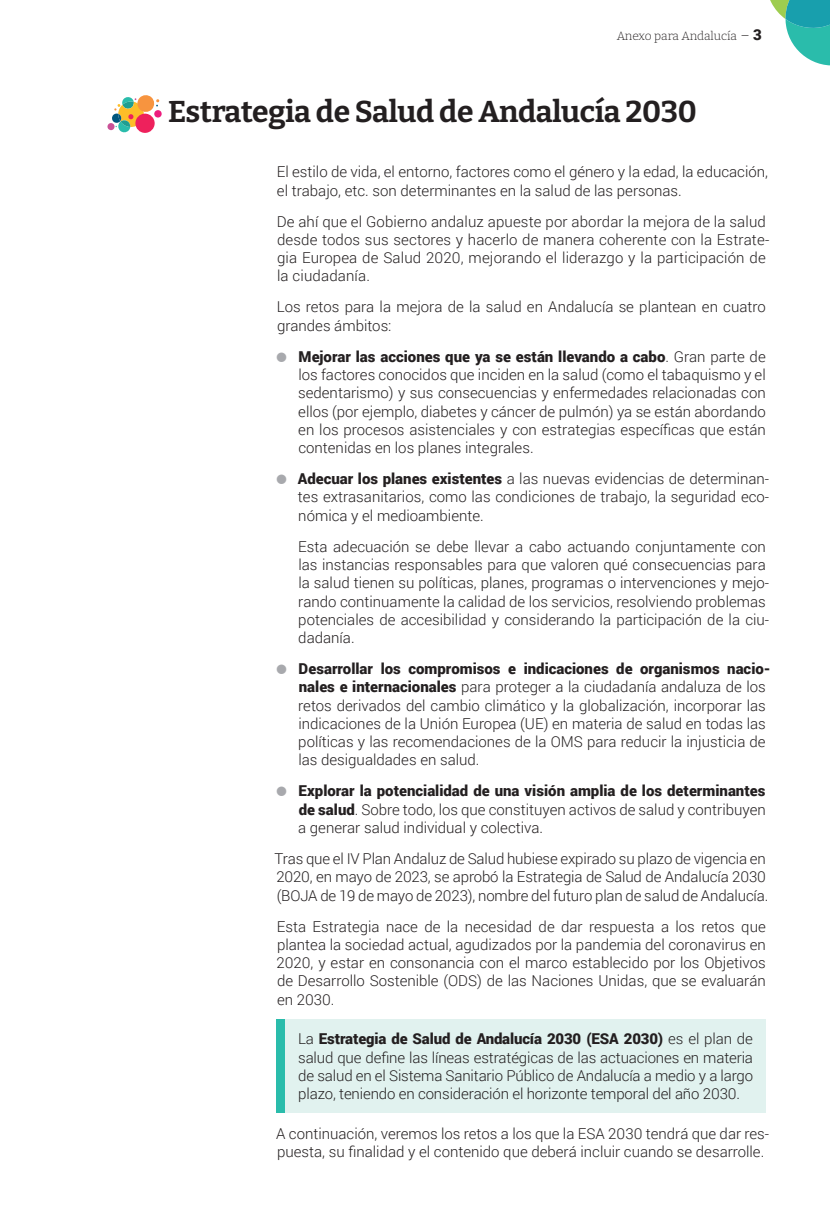
<style>
.page{position:relative;width:830px;height:1212px;background:#fff}
.page>*{position:absolute;margin:0;border:0;box-sizing:border-box;transform-origin:0 0}
.t1{font:700 30px "Bitter";letter-spacing:-.01em;color:#231f20}
.t2{font:300 15px/18.3px "Roboto";color:#231f20}
.t3{font:300 12px "Bitter";letter-spacing:-.015em;color:#231f20}
.s1{font-size:15px}
.s2{font-family:"Roboto";font-weight:900;font-size:15px}
.s3{color:#a8a9ad}
.s4{font-weight:900}
</style>
<div class="page">
<svg style="left:770px;top:0;width:59px;height:66px"></svg>
<div style="left:276px;top:1019px;width:489px;height:93px;background:#e1f2ef"></div>
<div style="left:276px;top:1019px;width:9px;height:93px;background:#2abcab"></div>
<svg style="left:107px;top:95px;width:55px;height:38px"></svg>
<div style="left:135px;top:114px;width:20px;height:19px;background:#ee215c;border-radius:50%"></div>
<p class="t3" style="left:616px;top:28px;width:146px">Anexo para Andalucía <span class="s1">–</span> <span class="s2">3</span></p>
<h1 class="t1" style="left:168px;top:92px;width:530px">Estrategia de Salud de Andalucía 2030</h1>
<p class="t2" style="left:276px;top:162px;width:492px">El estilo de vida, el entorno, factores como el género y la edad, la educación, el trabajo, etc. son determinantes en la salud de las personas.</p>
<p class="t2" style="left:276px;top:212px;width:494px">De ahí que el Gobierno andaluz apueste por abordar la mejora de la salud desde todos sus sectores y hacerlo de manera coherente con la Estrate&shy;gia Europea de Salud 2020, mejorando el liderazgo y la participación de la ciudadanía.</p>
<p class="t2" style="left:276px;top:297px;width:490px">Los retos para la mejora de la salud en Andalucía se plantean en cuatro grandes ámbitos:</p>
<p class="t2" style="left:298px;top:347px;width:469px;text-align:justify;text-indent:-23px"><span class="s3">●</span> <span class="s4">Mejorar las acciones que ya se están llevando a cabo</span>. Gran parte de los factores conocidos que inciden en la salud (como el tabaquismo y el sedentarismo) y sus consecuencias y enfermedades relacionadas con ellos (por ejemplo, diabetes y cáncer de pulmón) ya se están abordando en los procesos asistenciales y con estrategias específicas que están contenidas en los planes integrales.</p>
<p class="t2" style="left:298px;top:469px;width:472px;text-align:justify;text-indent:-23px"><span class="s3">●</span> <span class="s4">Adecuar los planes existentes</span> a las nuevas evidencias de determinan&shy;tes extrasanitarios, como las condiciones de trabajo, la seguridad eco&shy;nómica y el medioambiente.</p>
<p class="t2" style="left:298px;top:537px;width:472px">Esta adecuación se debe llevar a cabo actuando conjuntamente con las instancias responsables para que valoren qué consecuencias para la salud tienen su políticas, planes, programas o intervenciones y mejo&shy;rando continuamente la calidad de los servicios, resolviendo problemas potenciales de accesibilidad y considerando la participación de la ciu&shy;dadanía.</p>
<p class="t2" style="left:298px;top:659px;width:473px;text-indent:-23px"><span class="s3">●</span> <span class="s4">Desarrollar los compromisos e indicaciones de organismos nacio&shy;nales e internacionales</span> para proteger a la ciudadanía andaluza de los retos derivados del cambio climático y la globalización, incorporar las indicaciones de la Unión Europea (UE) en materia de salud en todas las políticas y las recomendaciones de la OMS para reducir la injusticia de las desigualdades en salud.</p>
<p class="t2" style="left:298px;top:781px;width:469px;text-align:justify;text-indent:-23px"><span class="s3">●</span> <span class="s4">Explorar la potencialidad de una visión amplia de los determinantes de salud</span>. Sobre todo, los que constituyen activos de salud y contribuyen a generar salud individual y colectiva.</p>
<p class="t2" style="left:274px;top:849px;width:495px">Tras que el IV Plan Andaluz de Salud hubiese expirado su plazo de vigencia en<br>2020, en mayo de 2023, se aprobó la Estrategia de Salud de Andalucía 2030 (BOJA de 19 de mayo de 2023), nombre del futuro plan de salud de Andalucía.</p>
<p class="t2" style="left:276px;top:917px;width:490px;text-align:justify">Esta Estrategia nace de la necesidad de dar respuesta a los retos que plantea la sociedad actual, agudizados por la pandemia del coronavirus en 2020, y estar en consonancia con el marco establecido por los Objetivos de Desarrollo Sostenible (ODS) de las Naciones Unidas, que se evaluarán en 2030.</p>
<p class="t2" style="left:298px;top:1029px;width:456px;text-align:justify">La <span class="s4">Estrategia de Salud de Andalucía 2030 (ESA 2030)</span> es el plan de salud que define las líneas estratégicas de las actuaciones en materia de salud en el Sistema Sanitario Público de Andalucía a medio y a largo plazo, teniendo en consideración el horizonte temporal del año 2030.</p>
<p class="t2" style="left:276px;top:1123px;width:494px">A continuación, veremos los retos a los que la ESA 2030 tendrá que dar res&shy;puesta, su finalidad y el contenido que deberá incluir cuando se desarrolle.</p>
</div>
